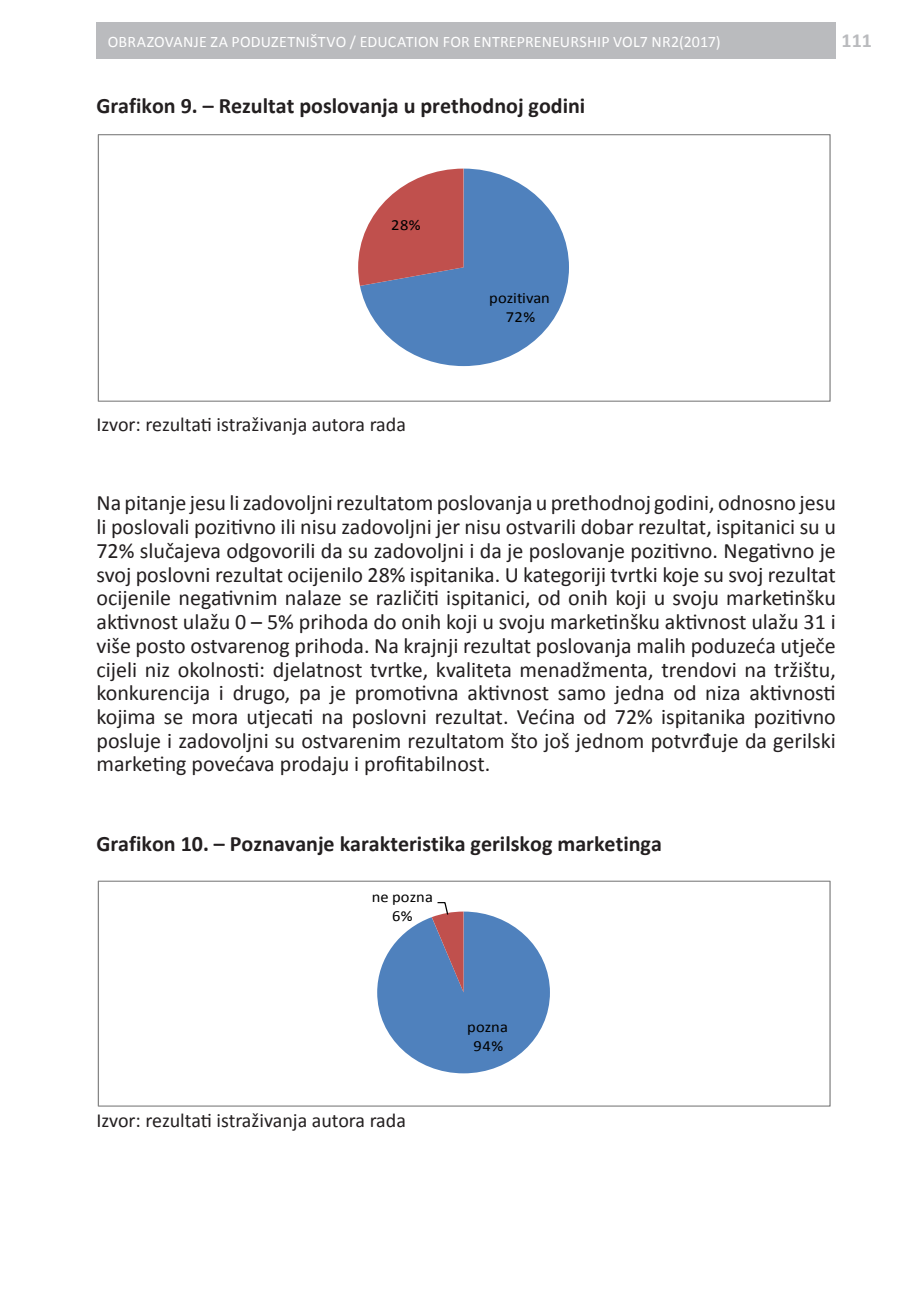
<style>
.page{position:relative;width:908px;height:1304px;background:#fff}
.page>*{position:absolute;margin:0;border:0;box-sizing:border-box;transform-origin:0 0}
.t1{font:22px/23.8px "Calibri";color:#231f20;text-align:justify}
.t2{font:700 22px "Calibri";color:#231f20}
.t3{font:20px "Calibri";color:#231f20}
.t4{font:700 20px "Calibri";color:#babbbe}
.t5{font:16px "Calibri";letter-spacing:.01em;color:#fff}
.t6{font:15.4px/19px "Calibri";letter-spacing:.01em;color:#000;text-align:center;scale:1.07 1}
</style>
<div class="page">
<div style="left:96px;top:22px;width:739px;height:36px;background:#babbbe"></div>
<svg style="left:358px;top:169px;width:210px;height:197px"></svg>
<div style="left:98px;top:134px;width:732px;height:268px;border:1px solid #868686"></div>
<svg style="left:377px;top:902px;width:172px;height:171px"></svg>
<div style="left:98px;top:881px;width:732px;height:226px;border:1px solid #868686"></div>
<p class="t5" style="left:108px;top:31px;width:614px">OBRAZOVANJE ZA PODUZETNIŠTVO / EDUCATION FOR ENTREPRENEURSHIP VOL7 NR2(2017)</p>
<p class="t4" style="left:841px;top:28px;width:32px">111</p>
<p class="t2" style="left:96px;top:92px;width:490px">Grafikon 9. – Rezultat poslovanja u prethodnoj godini</p>
<p class="t6" style="left:391px;top:215px;width:29px">28%</p>
<p class="t3" style="left:96px;top:412px;width:311px">Izvor: rezultati istraživanja autora rada</p>
<p class="t6" style="left:489px;top:288px;width:58px">pozitivan<br>72%</p>
<p class="t1" style="left:96px;top:490px;width:740px">Na pitanje jesu li zadovoljni rezultatom poslovanja u prethodnoj godini, odnosno jesu li poslovali pozitivno ili nisu zadovoljni jer nisu ostvarili dobar rezultat, ispitanici su u 72% slučajeva odgovorili da su zadovoljni i da je poslovanje pozitivno. Negativno je svoj poslovni rezultat ocijenilo 28% ispitanika. U kategoriji tvrtki koje su svoj rezultat ocijenile negativnim nalaze se različiti ispitanici, od onih koji u svoju marketinšku aktivnost ulažu 0 – 5% prihoda do onih koji u svoju marketinšku aktivnost ulažu 31 i više posto ostvarenog prihoda. Na krajnji rezultat poslovanja malih poduzeća utječe cijeli niz okolnosti: djelatnost tvrtke, kvaliteta menadžmenta, trendovi na tržištu, konkurencija i drugo, pa je promotivna aktivnost samo jedna od niza aktivnosti kojima se mora utjecati na poslovni rezultat. Većina od 72% ispitanika pozitivno posluje i zadovoljni su ostvarenim rezultatom što još jednom potvrđuje da gerilski marketing povećava prodaju i profitabilnost.</p>
<p class="t2" style="left:96px;top:830px;width:566px">Grafikon 10. – Poznavanje karakteristika gerilskog marketinga</p>
<p class="t6" style="left:371px;top:887px;width:59px">ne pozna<br>6%</p>
<p class="t3" style="left:96px;top:1108px;width:311px">Izvor: rezultati istraživanja autora rada</p>
<p class="t6" style="left:467px;top:1016px;width:40px">pozna<br>94%</p>
</div>
